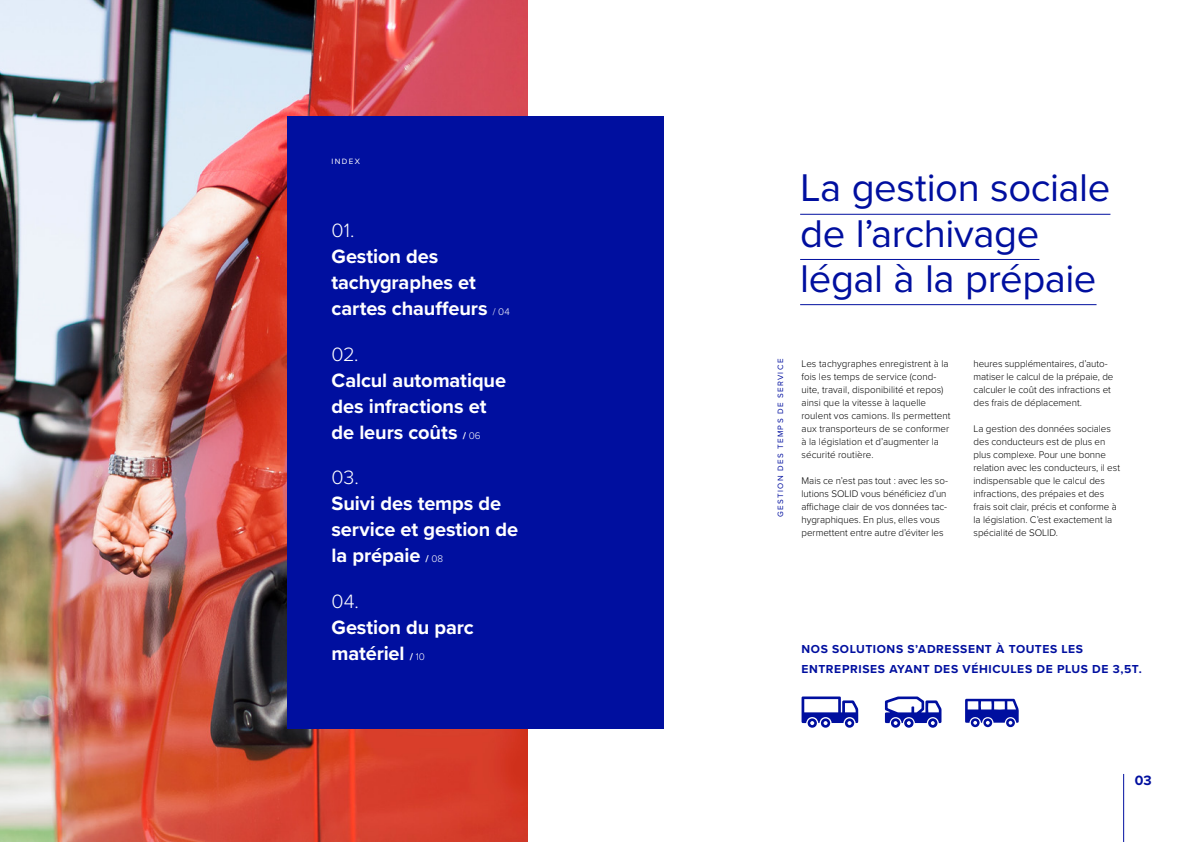
<style>
.page{position:relative;width:1191px;height:842px;background:#fff}
.page>*{position:absolute;margin:0;border:0;box-sizing:border-box;transform-origin:0 0}
.t1{font:40px/45.2px "Proxima Nova";letter-spacing:-.01em;color:#000f9f}
.t2{font:700 20px/26px "Proxima Nova";letter-spacing:-.005em;color:#fff}
.t3{font:300 20px "Proxima Nova";letter-spacing:-.005em;color:#fff}
.t4{font:700 14px "Proxima Nova";color:#000f9f}
.t5{font:700 12px/19.5px "Proxima Nova";letter-spacing:.05em;color:#000f9f}
.t6{font:300 10px/13px "Proxima Nova";letter-spacing:-.005em;color:#000}
.t7{font:8px "Proxima Nova";letter-spacing:.17em;color:#000f9f}
.t8{font:8px "Proxima Nova";letter-spacing:.175em;color:#fff}
.s1{font-weight:300;font-size:10px}
.s2{font-size:10px}
</style>
<div class="page">
<hr style="left:1123px;top:774px;width:1px;height:68px;background:#000f9f">
<img style="left:0;top:0;width:527px;height:842px">
<hr style="left:800px;top:214px;width:310px;height:1px;background:#000f9f">
<hr style="left:800px;top:259px;width:239px;height:1px;background:#000f9f">
<hr style="left:800px;top:304px;width:296px;height:1px;background:#000f9f">
<div style="left:287px;top:116px;width:376px;height:612px;background:#000f9f"></div>
<svg style="left:885px;top:696px;width:56px;height:32px"></svg>
<svg style="left:801px;top:696px;width:57px;height:32px"></svg>
<svg style="left:965px;top:699px;width:53px;height:28px"></svg>
<p class="t8" style="left:331px;top:155px;width:30px">INDEX</p>
<h2 class="t3" style="left:331px;top:215px;width:24px">01.</h2>
<h2 class="t2" style="left:331px;top:243px;width:180px">Gestion des tachygraphes et cartes chauffeurs <span class="s1">/ 04</span></h2>
<h2 class="t3" style="left:331px;top:339px;width:29px">02.</h2>
<h2 class="t2" style="left:331px;top:366px;width:176px">Calcul automatique des infractions et de leurs coûts <span class="s2">/</span> <span class="s1">06</span></h2>
<h2 class="t3" style="left:331px;top:462px;width:29px">03.</h2>
<h2 class="t2" style="left:331px;top:490px;width:188px">Suivi des temps de service et gestion de la prépaie <span class="s2">/</span> <span class="s1">08</span></h2>
<h2 class="t3" style="left:331px;top:586px;width:29px">04.</h2>
<h2 class="t2" style="left:331px;top:613px;width:144px">Gestion du parc matériel <span class="s2">/</span> <span class="s1">10</span></h2>
<h1 class="t1" style="left:800px;top:164px;width:312px">La gestion sociale de l’archivage légal à la prépaie</h1>
<p class="t7" style="left:774px;top:517px;width:160px;rotate:-90deg">GESTION DES TEMPS DE SERVICE</p>
<p class="t6" style="left:801px;top:357px;width:150px">Les tachygraphes enregistrent à la fois les temps de service (cond&shy;uite, travail, disponibilité et repos) ainsi que la vitesse à laquelle roulent vos camions. Ils permettent aux transporteurs de se conformer à la législation et d’augmenter la sécurité routière.</p>
<p class="t6" style="left:801px;top:474px;width:148px">Mais ce n’est pas tout : avec les so&shy;lutions SOLID vous bénéficiez d’un affichage clair de vos données tac&shy;hygraphiques. En plus, elles vous permettent entre autre d’éviter les</p>
<p class="t6" style="left:973px;top:357px;width:141px">heures supplémentaires, d’auto&shy;matiser le calcul de la prépaie, de calculer le coût des infractions et des frais de déplacement.</p>
<p class="t6" style="left:973px;top:422px;width:148px">La gestion des données sociales des conducteurs est de plus en plus complexe. Pour une bonne relation avec les conducteurs, il est indispensable que le calcul des infractions, des prépaies et des frais soit clair, précis et conforme à la législation. C’est exactement la spécialité de SOLID.</p>
<p class="t5" style="left:801px;top:639px;width:342px">NOS SOLUTIONS S’ADRESSENT À TOUTES LES<br>ENTREPRISES AYANT DES VÉHICULES DE PLUS DE 3,5T.</p>
<h3 class="t4" style="left:1135px;top:770px;width:18px">03</h3>
</div>
